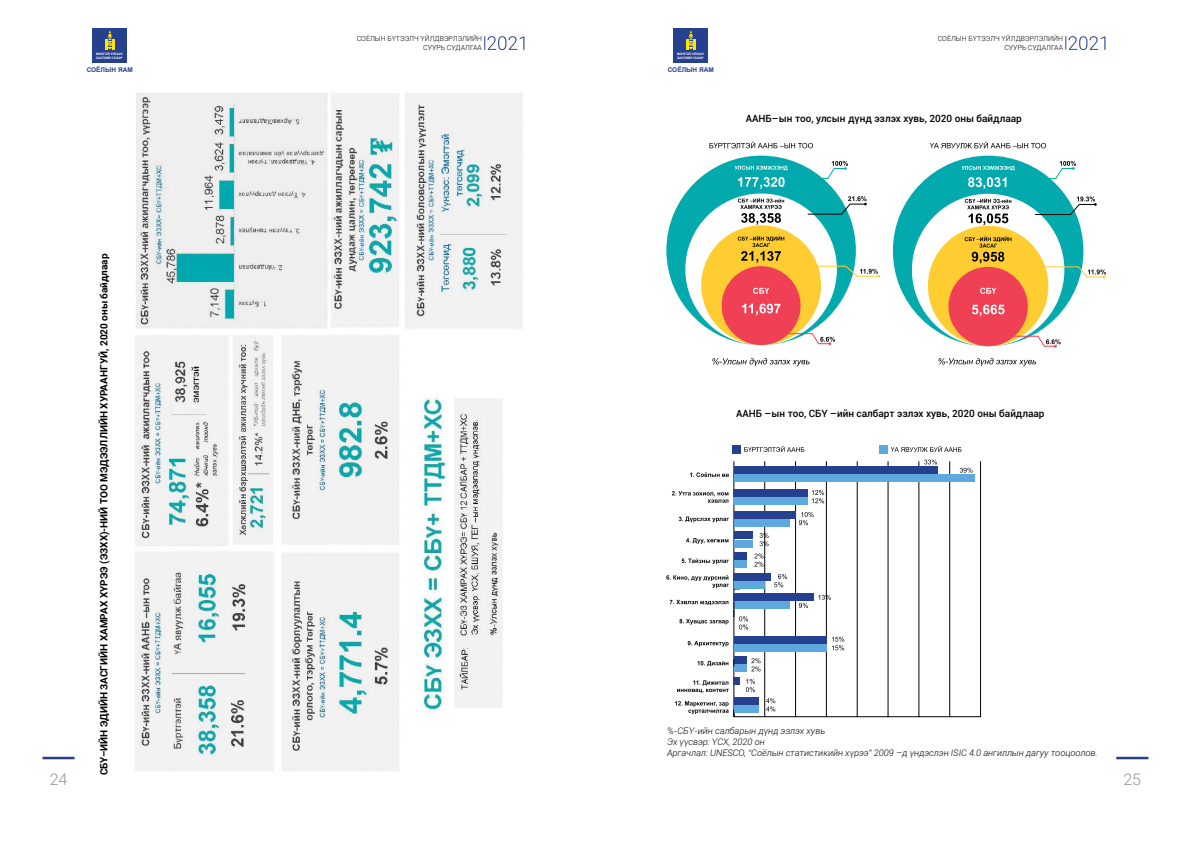
<style>
.page{position:relative;width:1191px;height:842px;background:#fff}
.page>*{position:absolute;margin:0;border:0;box-sizing:border-box;transform-origin:0 0}
.t1{font:300 16px "Roboto";color:#939598}
.t2{font:500 10px "Roboto";color:#000}
.t3{font:700 10px "Roboto";color:#000}
.t4{font:italic 300 9px/10.8px "Roboto";color:#000}
.t5{font:300 7px/8.4px "Roboto";color:#000;text-align:right}
.t6{font:700 6.5px "Mogul Arial";color:#25408f}
.t7{font:700 3.2px/3.8px "Mogul Arial";color:#fff}
</style>
<div class="page">
<hr style="left:43px;top:757px;width:32px;height:2px;background:#25408f">
<hr style="left:1116px;top:757px;width:32px;height:2px;background:#25408f">
<svg style="left:484px;top:36px;width:40px;height:14px"></svg>
<svg style="left:1065px;top:36px;width:40px;height:14px"></svg>
<div style="left:93px;top:28px;width:34px;height:34px;background:#25408f"></div>
<svg style="left:105px;top:30px;width:10px;height:19px"></svg>
<div style="left:674px;top:28px;width:34px;height:34px;background:#25408f"></div>
<svg style="left:686px;top:30px;width:9px;height:19px"></svg>
<img style="left:135px;top:93px;width:388px;height:678px">
<hr style="left:733px;top:461px;width:1px;height:256px;background:#000">
<hr style="left:980px;top:461px;width:1px;height:256px;background:#000">
<hr style="left:949px;top:461px;width:1px;height:256px;background:#000">
<hr style="left:918px;top:461px;width:1px;height:256px;background:#000">
<hr style="left:888px;top:461px;width:1px;height:256px;background:#000">
<hr style="left:857px;top:461px;width:1px;height:256px;background:#000">
<hr style="left:826px;top:461px;width:1px;height:256px;background:#000">
<hr style="left:795px;top:461px;width:1px;height:256px;background:#000">
<hr style="left:764px;top:461px;width:1px;height:256px;background:#000">
<hr style="left:734px;top:716px;width:246px;height:1px;background:#000">
<div style="left:734px;top:466px;width:203px;height:8px;background:#25408f"></div>
<div style="left:734px;top:475px;width:240px;height:7px;background:#5da9dd"></div>
<div style="left:734px;top:489px;width:74px;height:7px;background:#25408f"></div>
<div style="left:734px;top:497px;width:74px;height:7px;background:#5da9dd"></div>
<div style="left:734px;top:511px;width:61px;height:7px;background:#25408f"></div>
<div style="left:734px;top:519px;width:55px;height:8px;background:#5da9dd"></div>
<div style="left:734px;top:532px;width:18px;height:7px;background:#25408f"></div>
<div style="left:734px;top:540px;width:18px;height:7px;background:#5da9dd"></div>
<div style="left:734px;top:552px;width:12px;height:8px;background:#25408f"></div>
<div style="left:734px;top:560px;width:12px;height:8px;background:#5da9dd"></div>
<div style="left:734px;top:573px;width:37px;height:7px;background:#25408f"></div>
<div style="left:734px;top:581px;width:30px;height:7px;background:#5da9dd"></div>
<div style="left:734px;top:593px;width:80px;height:8px;background:#25408f"></div>
<div style="left:734px;top:602px;width:55px;height:7px;background:#5da9dd"></div>
<div style="left:734px;top:636px;width:92px;height:7px;background:#25408f"></div>
<div style="left:734px;top:644px;width:92px;height:7px;background:#5da9dd"></div>
<div style="left:734px;top:656px;width:12px;height:7px;background:#25408f"></div>
<div style="left:734px;top:664px;width:12px;height:7px;background:#5da9dd"></div>
<div style="left:734px;top:677px;width:6px;height:8px;background:#25408f"></div>
<div style="left:734px;top:697px;width:24px;height:8px;background:#25408f"></div>
<div style="left:734px;top:706px;width:24px;height:7px;background:#5da9dd"></div>
<svg style="left:744px;top:446px;width:60px;height:6px"></svg>
<svg style="left:891px;top:446px;width:70px;height:6px"></svg>
<svg style="left:672px;top:491px;width:56px;height:12px"></svg>
<svg style="left:666px;top:575px;width:74px;height:15px"></svg>
<svg style="left:677px;top:680px;width:52px;height:13px"></svg>
<svg style="left:675px;top:701px;width:59px;height:13px"></svg>
<svg style="left:679px;top:517px;width:50px;height:5px"></svg>
<svg style="left:686px;top:538px;width:42px;height:6px"></svg>
<svg style="left:681px;top:558px;width:48px;height:6px"></svg>
<svg style="left:687px;top:641px;width:41px;height:5px"></svg>
<svg style="left:697px;top:659px;width:37px;height:7px"></svg>
<svg style="left:924px;top:459px;width:13px;height:6px"></svg>
<svg style="left:959px;top:468px;width:13px;height:5px"></svg>
<svg style="left:812px;top:490px;width:12px;height:13px"></svg>
<svg style="left:799px;top:512px;width:14px;height:13px"></svg>
<svg style="left:759px;top:533px;width:9px;height:13px"></svg>
<svg style="left:754px;top:553px;width:9px;height:14px"></svg>
<svg style="left:774px;top:574px;width:13px;height:13px"></svg>
<svg style="left:818px;top:595px;width:12px;height:5px"></svg>
<svg style="left:799px;top:603px;width:9px;height:5px"></svg>
<svg style="left:669px;top:600px;width:79px;height:30px"></svg>
<svg style="left:832px;top:637px;width:12px;height:13px"></svg>
<svg style="left:751px;top:658px;width:9px;height:13px"></svg>
<svg style="left:746px;top:679px;width:9px;height:13px"></svg>
<svg style="left:766px;top:698px;width:9px;height:13px"></svg>
<div style="left:732px;top:445px;width:9px;height:9px;background:#25408f"></div>
<div style="left:879px;top:445px;width:9px;height:9px;background:#5da9dd"></div>
<svg style="left:690px;top:472px;width:39px;height:5px"></svg>
<div style="left:666px;top:156px;width:190px;height:189px;background:#02aaad;border-radius:50%"></div>
<div style="left:685px;top:193px;width:152px;height:152px;background:#fff;border-radius:50%"></div>
<div style="left:701px;top:225px;width:120px;height:120px;background:#ffcc31;border-radius:50%"></div>
<div style="left:721px;top:266px;width:79px;height:79px;background:#ef4056;border-radius:50%"></div>
<svg style="left:709px;top:142px;width:104px;height:6px"></svg>
<svg style="left:734px;top:166px;width:53px;height:4px"></svg>
<svg style="left:738px;top:177px;width:46px;height:12px"></svg>
<svg style="left:742px;top:304px;width:38px;height:11px"></svg>
<svg style="left:738px;top:198px;width:46px;height:27px"></svg>
<svg style="left:738px;top:236px;width:46px;height:27px"></svg>
<svg style="left:807px;top:196px;width:60px;height:19px"></svg>
<svg style="left:801px;top:161px;width:47px;height:18px"></svg>
<svg style="left:786px;top:333px;width:49px;height:12px"></svg>
<svg style="left:817px;top:265px;width:63px;height:13px"></svg>
<svg style="left:712px;top:358px;width:97px;height:8px"></svg>
<svg style="left:1029px;top:161px;width:47px;height:18px"></svg>
<div style="left:893px;top:156px;width:190px;height:190px;background:#02aaad;border-radius:50%"></div>
<div style="left:912px;top:194px;width:152px;height:152px;background:#fff;border-radius:50%"></div>
<div style="left:928px;top:226px;width:120px;height:120px;background:#ffcc31;border-radius:50%"></div>
<div style="left:948px;top:267px;width:79px;height:79px;background:#ef4056;border-radius:50%"></div>
<svg style="left:930px;top:142px;width:116px;height:6px"></svg>
<svg style="left:961px;top:166px;width:53px;height:5px"></svg>
<svg style="left:968px;top:177px;width:38px;height:12px"></svg>
<svg style="left:972px;top:305px;width:32px;height:11px"></svg>
<svg style="left:964px;top:198px;width:47px;height:27px"></svg>
<svg style="left:964px;top:236px;width:47px;height:27px"></svg>
<svg style="left:1034px;top:196px;width:62px;height:19px"></svg>
<svg style="left:1045px;top:266px;width:60px;height:12px"></svg>
<svg style="left:938px;top:358px;width:98px;height:8px"></svg>
<svg style="left:1011px;top:336px;width:49px;height:12px"></svg>
<svg style="left:980px;top:288px;width:16px;height:6px"></svg>
<svg style="left:753px;top:288px;width:16px;height:6px"></svg>
<p class="t7" style="left:96px;top:52px;width:28px">МОНГОЛ УЛСЫН<br>ЗАСГИЙН ГАЗАР</p>
<p class="t6" style="left:87px;top:65px;width:48px">СОЁЛЫН ЯАМ</p>
<p class="t5" style="left:357px;top:34px;width:127px">СОЁЛЫН БҮТЭЭЛЧ ҮЙЛДВЭРЛЭЛИЙН<br>СУУРЬ СУДАЛГАА</p>
<p class="t5" style="left:937px;top:34px;width:127px">СОЁЛЫН БҮТЭЭЛЧ ҮЙЛДВЭРЛЭЛИЙН<br>СУУРЬ СУДАЛГАА</p>
<p class="t7" style="left:677px;top:52px;width:28px">МОНГОЛ УЛСЫН<br>ЗАСГИЙН ГАЗАР</p>
<p class="t6" style="left:668px;top:65px;width:48px">СОЁЛЫН ЯАМ</p>
<p class="t2" style="left:746px;top:111px;width:277px">ААНБ–ын тоо, улсын дүнд эзлэх хувь, 2020 оны байдлаар</p>
<p class="t3" style="left:97px;top:775px;width:523px;rotate:-90deg">СБҮ–ИЙН ЭДИЙН ЗАСГИЙН ХАМРАХ ХҮРЭЭ (ЭЗХХ)-НИЙ ТОО МЭДЭЭЛЛИЙН ХУРААНГУЙ, 2020 оны байдлаар</p>
<p class="t2" style="left:736px;top:406px;width:310px">ААНБ –ын тоо, СБҮ –ийн салбарт эзлэх хувь, 2020 оны байдлаар</p>
<p class="t4" style="left:667px;top:725px;width:432px">%-СБҮ-ийн салбарын дүнд эзлэх хувь<br>Эх үүсвэр: ҮСХ, 2020 он<br>Аргачлал: UNESCO, “Соёлын статистикийн хүрээ” 2009 –д үндэслэн ISIC 4.0 ангиллын дагуу тооцоолов.</p>
<h1 class="t1" style="left:50px;top:768px;width:19px">24</h1>
<h1 class="t1" style="left:1123px;top:768px;width:19px">25</h1>
</div>
